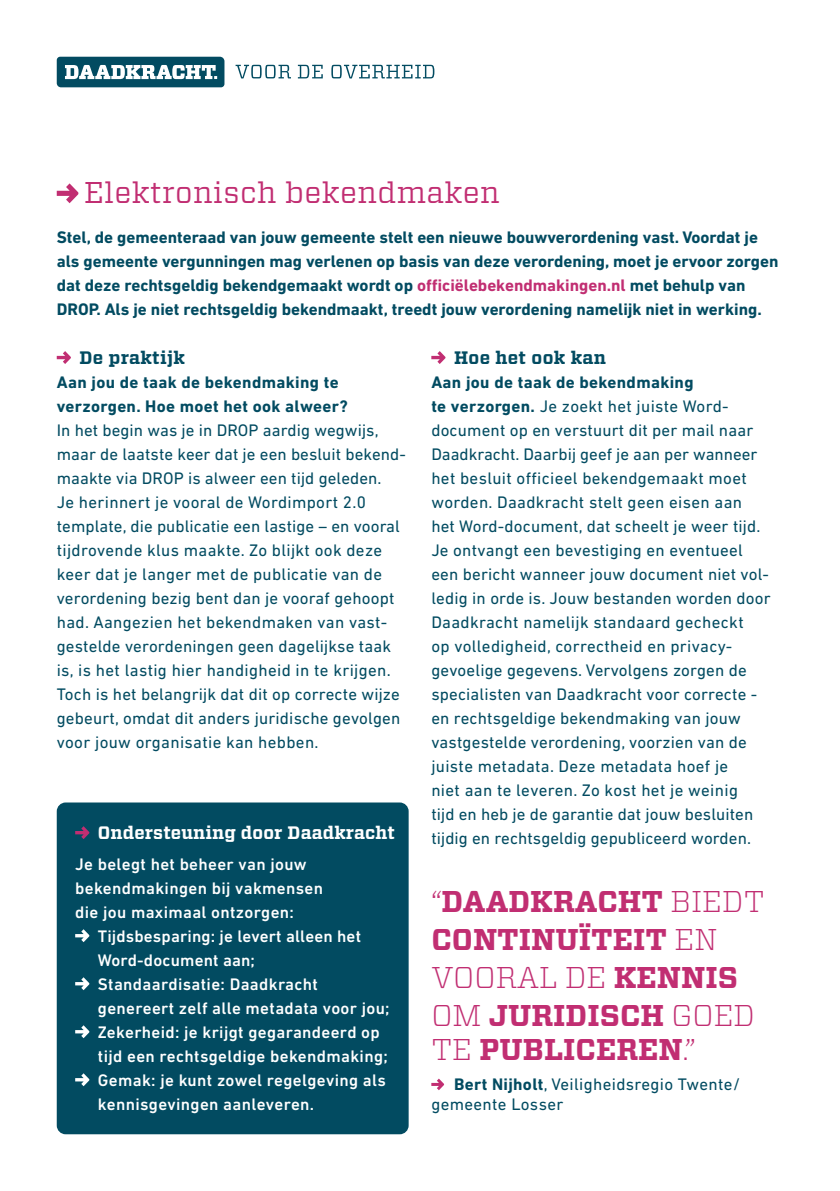
<style>
.page{position:relative;width:840px;height:1191px;background:#fff}
.page>*{position:absolute;margin:0;border:0;box-sizing:border-box;transform-origin:0 0}
.t1{font:700 30px/38px "Vitesse";color:#c12e72}
.t2{font:30px "Vitesse";letter-spacing:.015em;color:#c12e72}
.t3{font:700 18px "Vitesse";letter-spacing:.01em;color:#fff}
.t4{font:700 18px "Vitesse";letter-spacing:.02em;color:#024b61}
.t5{font:17px/24px "DIN Next LT Pro";letter-spacing:.01em;color:#024b61}
.t6{font:700 17px/24px "DIN Next LT Pro";color:#024b61}
.t7{font:500 17px/24px "DIN Next LT Pro";letter-spacing:.02em;color:#fff}
.t8{font:700 17px/24px "DIN Next LT Pro";letter-spacing:.02em;color:#024b61}
.s1{color:#c12e72}
.s2{font-weight:700}
.s3{font-weight:300}
</style>
<div class="page">
<svg style="left:57px;top:351px;width:14px;height:13px"></svg>
<svg style="left:431px;top:351px;width:14px;height:13px"></svg>
<svg style="left:431px;top:1078px;width:13px;height:12px"></svg>
<svg style="left:57px;top:57px;width:167px;height:30px"></svg>
<svg style="left:235px;top:65px;width:199px;height:13px"></svg>
<div style="left:57px;top:802px;width:351px;height:332px;background:#024b61;border-radius:9px"></div>
<svg style="left:75px;top:826px;width:14px;height:13px"></svg>
<svg style="left:75px;top:929px;width:14px;height:13px"></svg>
<svg style="left:75px;top:977px;width:14px;height:13px"></svg>
<svg style="left:75px;top:1025px;width:14px;height:13px"></svg>
<svg style="left:75px;top:1073px;width:14px;height:13px"></svg>
<svg style="left:57px;top:183px;width:22px;height:20px"></svg>
<h1 class="t2" style="left:84px;top:172px;width:417px">Elektronisch bekendmaken</h1>
<p class="t6" style="left:57px;top:225px;width:722px">Stel, de gemeenteraad van jouw gemeente stelt een nieuwe bouwverordening vast. Voordat je als gemeente vergunningen mag verlenen op basis van deze verordening, moet je ervoor zorgen dat deze rechtsgeldig bekendgemaakt wordt op <span class="s1">officiëlebekendmakingen.nl</span> met behulp van DROP. Als je niet rechtsgeldig bekendmaakt, treedt jouw verordening namelijk niet in werking.</p>
<p class="t4" style="left:79px;top:346px;width:107px">De praktijk</p>
<p class="t8" style="left:57px;top:370px;width:292px">Aan jou de taak de bekendmaking te verzorgen. Hoe moet het ook alweer?</p>
<p class="t5" style="left:57px;top:418px;width:350px">In het begin was je in DROP aardig wegwijs, maar de laatste keer dat je een besluit bekend&shy;maakte via DROP is alweer een tijd geleden.<br>Je herinnert je vooral de Wordimport 2.0 template, die publicatie een lastige – en vooral tijdrovende klus maakte. Zo blijkt ook deze keer dat je langer met de publicatie van de verordening bezig bent dan je vooraf gehoopt had. Aangezien het bekendmaken van vast&shy;gestelde verordeningen geen dagelijkse taak is, is het lastig hier handigheid in te krijgen.<br>Toch is het belangrijk dat dit op correcte wijze gebeurt, omdat dit anders juridische gevolgen voor jouw organisatie kan hebben.</p>
<p class="t3" style="left:98px;top:821px;width:298px">Ondersteuning door Daadkracht</p>
<p class="t7" style="left:75px;top:852px;width:249px">Je belegt het beheer van jouw bekendmakingen bij vakmensen die jou maximaal ontzorgen:</p>
<p class="t7" style="left:98px;top:924px;width:293px">Tijdsbesparing: je levert alleen het Word-document aan;<br>Standaardisatie: Daadkracht genereert zelf alle metadata voor jou; Zekerheid: je krijgt gegarandeerd op tijd een rechtsgeldige bekendmaking; Gemak: je kunt zowel regelgeving als kennisgevingen aanleveren.</p>
<p class="t4" style="left:454px;top:346px;width:153px">Hoe het ook kan</p>
<p class="t5" style="left:431px;top:370px;width:341px"><span class="s2">Aan jou de taak de bekendmaking<br>te verzorgen.</span> Je zoekt het juiste Word&shy;document op en verstuurt dit per mail naar Daadkracht. Daarbij geef je aan per wanneer het besluit officieel bekendgemaakt moet worden. Daadkracht stelt geen eisen aan<br>het Word-document, dat scheelt je weer tijd.<br>Je ontvangt een bevestiging en eventueel een bericht wanneer jouw document niet vol&shy;ledig in orde is. Jouw bestanden worden door Daadkracht namelijk standaard gecheckt<br>op volledigheid, correctheid en privacy&shy;gevoelige gegevens. Vervolgens zorgen de specialisten van Daadkracht voor correcte - en rechtsgeldige bekendmaking van jouw vastgestelde verordening, voorzien van de juiste metadata. Deze metadata hoef je<br>niet aan te leveren. Zo kost het je weinig<br>tijd en heb je de garantie dat jouw besluiten tijdig en rechtsgeldig gepubliceerd worden.</p>
<h1 class="t1" style="left:431px;top:883px;width:334px"><span class="s3">“</span>DAADKRACHT <span class="s3">BIEDT<br></span>CONTINUÏTEIT <span class="s3">EN<br>VOORAL DE</span> KENNIS<br><span class="s3">OM</span> JURIDISCH <span class="s3">GOED</span></h1>
<h1 class="t1" style="left:431px;top:1031px;width:265px"><span class="s3">TE</span> PUBLICEREN<span class="s3">.”</span></h1>
<p class="t5" style="left:431px;top:1074px;width:310px;line-height:20px;text-indent:23px"><span class="s2">Bert Nijholt</span>, Veiligheidsregio Twente/ gemeente Losser</p>
</div>
